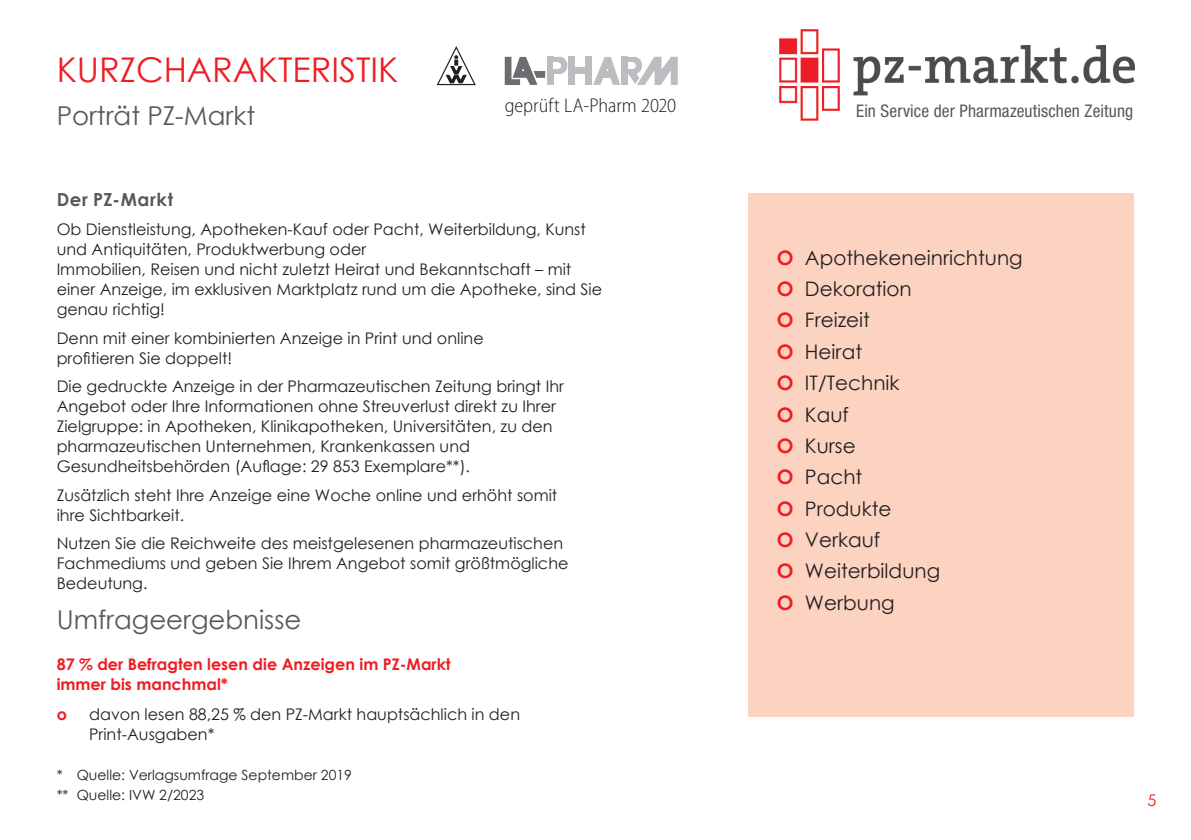
<style>
.page{position:relative;width:1191px;height:840px;background:#fff}
.page>*{position:absolute;margin:0;border:0;box-sizing:border-box;transform-origin:0 0}
.t1{font:34px "Century Gothic";color:#ee1d23}
.t2{font:26px "Century Gothic";color:#57585a}
.t3{font:20px/31.4px "Century Gothic";color:#231f20}
.t4{font:300 semi-condensed 20px "Myriad Pro";color:#231f20}
.t5{font:700 18px "Century Gothic";letter-spacing:.03em;color:#57585a}
.t6{font:condensed 17.4px "Helvetica Neue LT Std";letter-spacing:.005em;color:#57585a}
.t7{font:16px/20px "Century Gothic";color:#231f20}
.t8{font:700 16px/20px "Century Gothic";color:#ee1d23}
.t9{font:16px "Century Gothic";color:#ee1d23}
.t10{font:14px/20px "Century Gothic";color:#231f20}
.s1{font-weight:700;color:#ee1d23}
</style>
<div class="page">
<img style="left:779px;top:30px;width:355px;height:90px">
<div style="left:748px;top:193px;width:386px;height:522px;background:#fcd2c0"></div>
<svg style="left:437px;top:46px;width:39px;height:39px"></svg>
<svg style="left:505px;top:57px;width:40px;height:28px"></svg>
<div style="left:585px;top:57px;width:7px;height:28px;background:#bcbdc0"></div>
<div style="left:572px;top:68px;width:17px;height:6px;background:#bcbdc0"></div>
<div style="left:568px;top:57px;width:7px;height:28px;background:#bcbdc0"></div>
<div style="left:546px;top:57px;width:7px;height:28px;background:#bcbdc0"></div>
<svg style="left:593px;top:57px;width:27px;height:28px"></svg>
<div style="left:602px;top:71px;width:10px;height:7px;background:#bcbdc0"></div>
<div style="left:552px;top:57px;width:15px;height:17px;background:#bcbdc0;border-radius:50%"></div>
<div style="left:553px;top:57px;width:7px;height:6px;background:#bcbdc0"></div>
<svg style="left:553px;top:63px;width:8px;height:11px"></svg>
<div style="left:621px;top:57px;width:7px;height:28px;background:#bcbdc0"></div>
<svg style="left:628px;top:57px;width:50px;height:28px"></svg>
<h1 class="t1" style="left:57px;top:46px;width:343px">KURZCHARAKTERISTIK</h1>
<h2 class="t2" style="left:57px;top:97px;width:200px">Porträt PZ-Markt</h2>
<p class="t4" style="left:505px;top:93px;width:173px">geprüft LA-Pharm 2020</p>
<p class="t5" style="left:57px;top:186px;width:118px">Der PZ-Markt</p>
<p class="t7" style="left:57px;top:219px;width:547px">Ob Dienstleistung, Apotheken-Kauf oder Pacht, Weiterbildung, Kunst und Antiquitäten, Produktwerbung oder<br>Immobilien, Reisen und nicht zuletzt Heirat und Bekanntschaft – mit einer Anzeige, im exklusiven Marktplatz rund um die Apotheke, sind Sie genau richtig!</p>
<p class="t7" style="left:57px;top:327px;width:428px">Denn mit einer kombinierten Anzeige in Print und online profitieren Sie doppelt!</p>
<p class="t7" style="left:57px;top:376px;width:509px">Die gedruckte Anzeige in der Pharmazeutischen Zeitung bringt Ihr Angebot oder Ihre Informationen ohne Streuverlust direkt zu Ihrer Zielgruppe: in Apotheken, Klinikapotheken, Universitäten, zu den pharmazeutischen Unternehmen, Krankenkassen und Gesundheitsbehörden (Auflage: 29 853 Exemplare**).</p>
<p class="t7" style="left:57px;top:484px;width:502px">Zusätzlich steht Ihre Anzeige eine Woche online und erhöht somit ihre Sichtbarkeit.</p>
<p class="t7" style="left:57px;top:533px;width:513px">Nutzen Sie die Reichweite des meistgelesenen pharmazeutischen<br>Fachmediums und geben Sie Ihrem Angebot somit größtmögliche<br>Bedeutung.</p>
<h2 class="t2" style="left:57px;top:601px;width:246px">Umfrageergebnisse</h2>
<p class="t8" style="left:57px;top:652px;width:395px">87 % der Befragten lesen die Anzeigen im PZ-Markt immer bis manchmal*</p>
<p class="t8" style="left:57px;top:702px;width:12px">o</p>
<p class="t7" style="left:89px;top:703px;width:432px">davon lesen 88,25 % den PZ-Markt hauptsächlich in den<br>Print-Ausgaben*</p>
<p class="t10" style="left:57px;top:764px;width:297px">* Quelle: Verlagsumfrage September 2019 ** Quelle: IVW 2/2023</p>
<p class="t6" style="left:856px;top:101px;width:278px">Ein Service der Pharmazeutischen Zeitung</p>
<p class="t3" style="left:777px;top:241px;width:247px"><span class="s1">O</span> Apothekeneinrichtung<br><span class="s1">O</span> Dekoration<br><span class="s1">O</span> Freizeit<br><span class="s1">O</span> Heirat<br><span class="s1">O</span> IT/Technik<br><span class="s1">O</span> Kauf<br><span class="s1">O</span> Kurse<br><span class="s1">O</span> Pacht<br><span class="s1">O</span> Produkte<br><span class="s1">O</span> Verkauf<br><span class="s1">O</span> Weiterbildung<br><span class="s1">O</span> Werbung</p>
<p class="t9" style="left:1147px;top:788px;width:10px">5</p>
</div>
